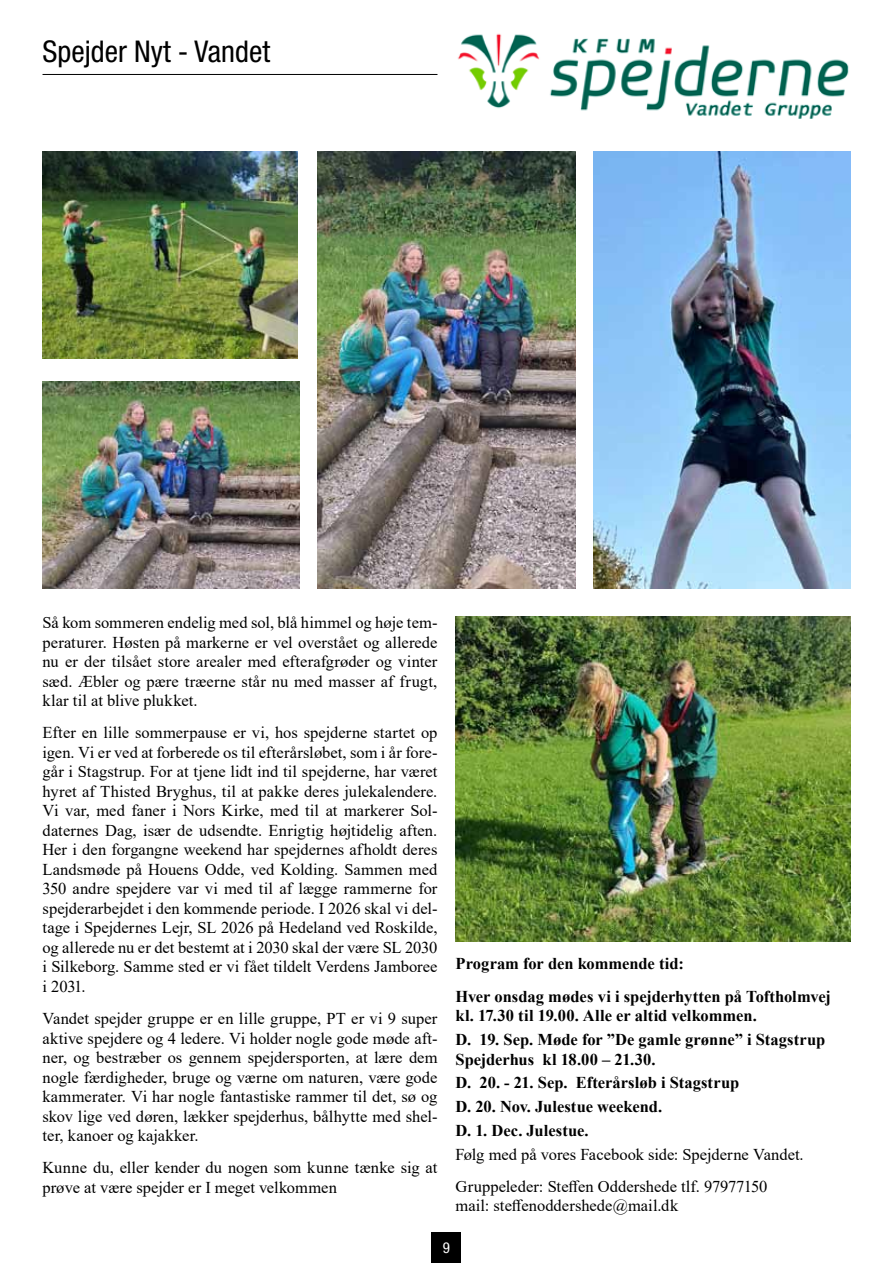
<style>
.page{position:relative;width:893px;height:1263px;background:#fff}
.page>*{position:absolute;margin:0;border:0;box-sizing:border-box;transform-origin:0 0}
.t1{font:condensed 30px "Helvetica Neue LT Std";color:#000}
.t2{font:16.5px/19.5px "Times New Roman";color:#000;text-align:justify}
.t3{font:700 16.5px/23.7px "Times New Roman";color:#000}
.t4{font:condensed 15px "Helvetica Neue LT Std";color:#fff}
</style>
<div class="page">
<img style="left:458px;top:33px;width:391px;height:86px">
<div style="left:432px;top:1232px;width:29px;height:31px;background:#000"></div>
<hr style="left:43px;top:74px;width:394px;height:1px;background:#000">
<img style="left:43px;top:151px;width:255px;height:207px">
<img style="left:43px;top:382px;width:257px;height:207px">
<img style="left:318px;top:151px;width:257px;height:438px">
<img style="left:593px;top:151px;width:257px;height:438px">
<img style="left:455px;top:617px;width:395px;height:324px">
<h1 class="t1" style="left:43px;top:34px;width:229px">Spejder Nyt - Vandet</h1>
<p class="t2" style="left:43px;top:612px;width:396px">Så kom sommeren endelig med sol, blå himmel og høje tem&shy;peraturer. Høsten på markerne er vel overstået og allerede nu er der tilsået store arealer med efterafgrøder og vinter sæd. Æbler og pære træerne står nu med masser af frugt, klar til at blive plukket.</p>
<p class="t2" style="left:43px;top:722px;width:396px">Efter en lille sommerpause er vi, hos spejderne startet op igen. Vi er ved at forberede os til efterårsløbet, som i år fore&shy;går i Stagstrup. For at tjene lidt ind til spejderne, har været hyret af Thisted Bryghus, til at pakke deres julekalendere.<br>Vi var, med faner i Nors Kirke, med til at markerer Sol&shy;daternes Dag, især de udsendte. Enrigtig højtidelig aften.<br>Her i den forgangne weekend har spejdernes afholdt deres Landsmøde på Houens Odde, ved Kolding. Sammen med 350 andre spejdere var vi med til af lægge rammerne for spejderarbejdet i den kommende periode. I 2026 skal vi del&shy;tage i Spejdernes Lejr, SL 2026 på Hedeland ved Roskilde, og allerede nu er det bestemt at i 2030 skal der være SL 2030 i Silkeborg. Samme sted er vi fået tildelt Verdens Jamboree i 2031.</p>
<p class="t2" style="left:43px;top:1008px;width:396px">Vandet spejder gruppe er en lille gruppe, PT er vi 9 super aktive spejdere og 4 ledere. Vi holder nogle gode møde aft&shy;ner, og bestræber os gennem spejdersporten, at lære dem nogle færdigheder, bruge og værne om naturen, være gode kammerater. Vi har nogle fantastiske rammer til det, sø og skov lige ved døren, lækker spejderhus, bålhytte med shel&shy;ter, kanoer og kajakker.</p>
<p class="t2" style="left:43px;top:1158px;width:396px">Kunne du, eller kender du nogen som kunne tænke sig at prøve at være spejder er I meget velkommen</p>
<p class="t3" style="left:455px;top:947px;width:377px;line-height:32.2px">Program for den kommende tid:<br>Hver onsdag mødes vi i spejderhytten på Toftholmvej</p>
<p class="t3" style="left:455px;top:1003px;width:371px">kl. 17.30 til 19.00. Alle er altid velkommen.<br>D. 19. Sep. Møde for ”De gamle grønne” i Stagstrup</p>
<p class="t3" style="left:455px;top:1047px;width:285px">Spejderhus kl 18.00 – 21.30.<br>D. 20. - 21. Sep. Efterårsløb i Stagstrup<br>D. 20. Nov. Julestue weekend.<br>D. 1. Dec. Julestue.</p>
<p class="t2" style="left:455px;top:1137px;width:350px;line-height:32.2px">Følg med på vores Facebook side: Spejderne Vandet.<br>Gruppeleder: Steffen Oddershede tlf. 97977150</p>
<p class="t2" style="left:455px;top:1195px;width:224px">mail: steffenoddershede@mail.dk</p>
<p class="t4" style="left:443px;top:1239px;width:9px">9</p>
</div>
